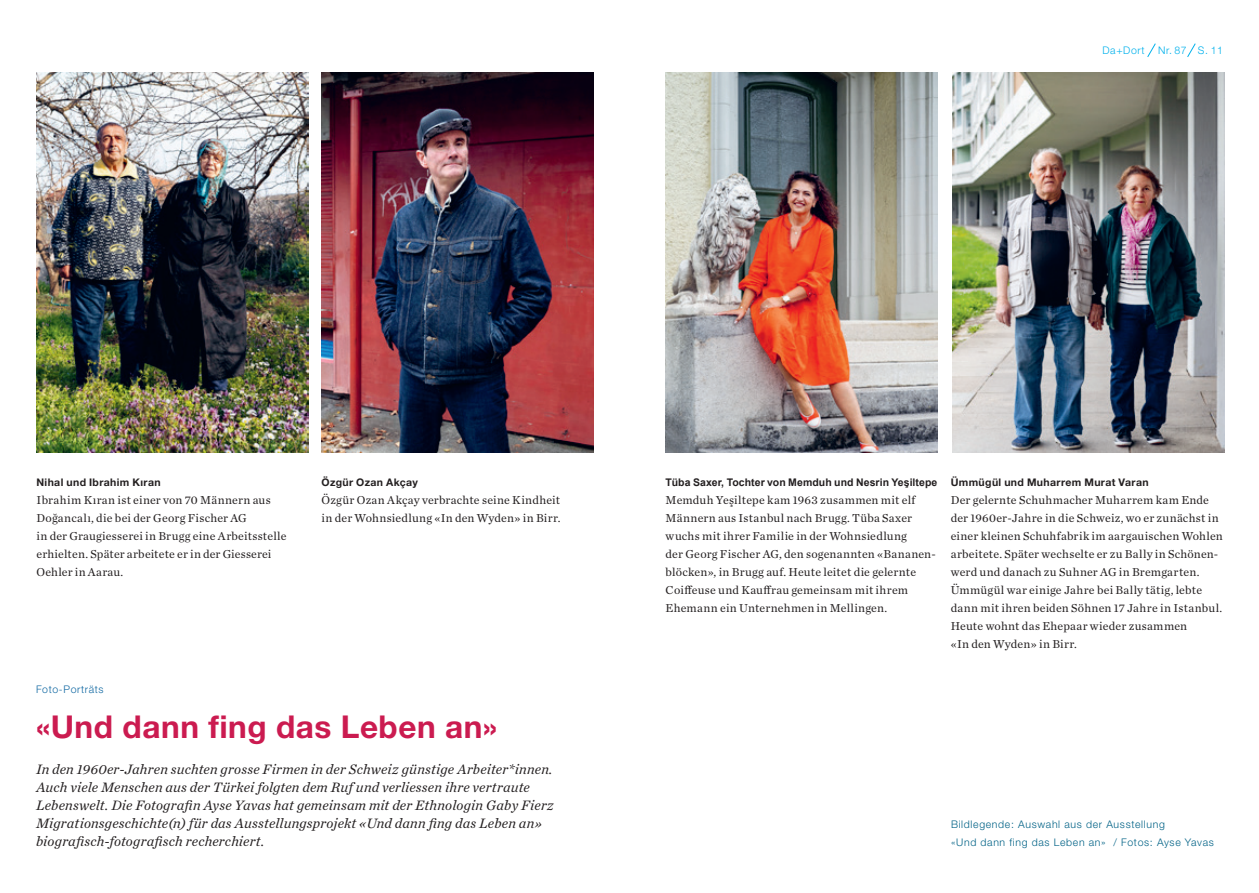
<style>
.page{position:relative;width:1259px;height:893px;background:#fff}
.page>*{position:absolute;margin:0;border:0;box-sizing:border-box;transform-origin:0 0}
.t1{font:700 31.5px "Helvetica Neue LT Std";letter-spacing:.02em;color:#cb1b50}
.t2{font:italic 14.25px/18px "Chronicle Text G1";letter-spacing:.015em;color:#231f20}
.t3{font:12px/18px "Chronicle Text G1";letter-spacing:.02em;color:#231f20}
.t4{font:300 10.5px/18px "Helvetica Neue LT Std";letter-spacing:.065em;color:#016286}
.t5{font:700 10.5px "Helvetica Neue LT Std";letter-spacing:.035em;color:#231f20}
.t6{font:700 10.5px "Arial";letter-spacing:.005em;color:#231f20}
.t7{font:300 10.5px "Helvetica Neue LT Std";letter-spacing:.06em;color:#00b1ec}
.t8{font:300 10.5px "Helvetica Neue LT Std";letter-spacing:.06em;color:#1068a2}
</style>
<div class="page">
<svg style="left:1147px;top:43px;width:8px;height:14px"></svg>
<svg style="left:1187px;top:43px;width:8px;height:14px"></svg>
<img style="left:952px;top:72px;width:273px;height:381px">
<img style="left:36px;top:72px;width:272px;height:381px">
<img style="left:665px;top:72px;width:273px;height:381px">
<img style="left:321px;top:72px;width:272px;height:381px">
<p class="t7" style="left:1102px;top:44px;width:44px">Da+Dort</p>
<p class="t7" style="left:1158px;top:44px;width:66px">Nr. 87 S. 11</p>
<p class="t5" style="left:36px;top:476px;width:126px">Nihal und Ibrahim Kıran</p>
<p class="t3" style="left:36px;top:490px;width:252px">Ibrahim Kıran ist einer von 70 Männern aus Doğancalı, die bei der Georg Fischer AG<br>in der Graugiesserei in Brugg eine Arbeitsstelle erhielten. Später arbeitete er in der Giesserei Oehler in Aarau.</p>
<p class="t5" style="left:322px;top:476px;width:98px">Özgür Ozan Akçay</p>
<p class="t3" style="left:322px;top:490px;width:240px">Özgür Ozan Akçay verbrachte seine Kindheit in der Wohnsiedlung «In den Wyden» in Birr.</p>
<p class="t8" style="left:36px;top:683px;width:69px">Foto-Porträts</p>
<h1 class="t1" style="left:36px;top:707px;width:463px">«Und dann fing das Leben an»</h1>
<p class="t2" style="left:36px;top:759px;width:519px">In den 1960er-Jahren suchten grosse Firmen in der Schweiz günstige Arbeiter*innen.<br>Auch viele Menschen aus der Türkei folgten dem Ruf und verliessen ihre vertraute Lebenswelt. Die Fotografin Ayse Yavas hat gemeinsam mit der Ethnologin Gaby Fierz Migrationsgeschichte(n) für das Ausstellungsprojekt «Und dann fing das Leben an» biografisch-fotografisch recherchiert.</p>
<p class="t6" style="left:665px;top:475px;width:273px">Tüba Saxer, Tochter von Memduh und Nesrin Yeşiltepe</p>
<p class="t3" style="left:665px;top:490px;width:272px">Memduh Yeşiltepe kam 1963 zusammen mit elf Männern aus Istanbul nach Brugg. Tüba Saxer wuchs mit ihrer Familie in der Wohnsiedlung<br>der Georg Fischer AG, den sogenannten «Bananen&shy;blöcken», in Brugg auf. Heute leitet die gelernte Coiffeuse und Kauffrau gemeinsam mit ihrem Ehemann ein Unternehmen in Mellingen.</p>
<p class="t5" style="left:950px;top:476px;width:199px">Ümmügül und Muharrem Murat Varan</p>
<p class="t3" style="left:950px;top:490px;width:274px">Der gelernte Schuhmacher Muharrem kam Ende der 1960er-Jahre in die Schweiz, wo er zunächst in einer kleinen Schuhfabrik im aargauischen Wohlen arbeitete. Später wechselte er zu Bally in Schönen&shy;werd und danach zu Suhner AG in Bremgarten.<br>Ümmügül war einige Jahre bei Bally tätig, lebte dann mit ihren beiden Söhnen 17 Jahre in Istanbul.<br>Heute wohnt das Ehepaar wieder zusammen<br>«In den Wyden» in Birr.</p>
<p class="t4" style="left:951px;top:815px;width:264px">Bildlegende: Auswahl aus der Ausstellung<br>«Und dann fing das Leben an» / Fotos: Ayse Yavas</p>
</div>
